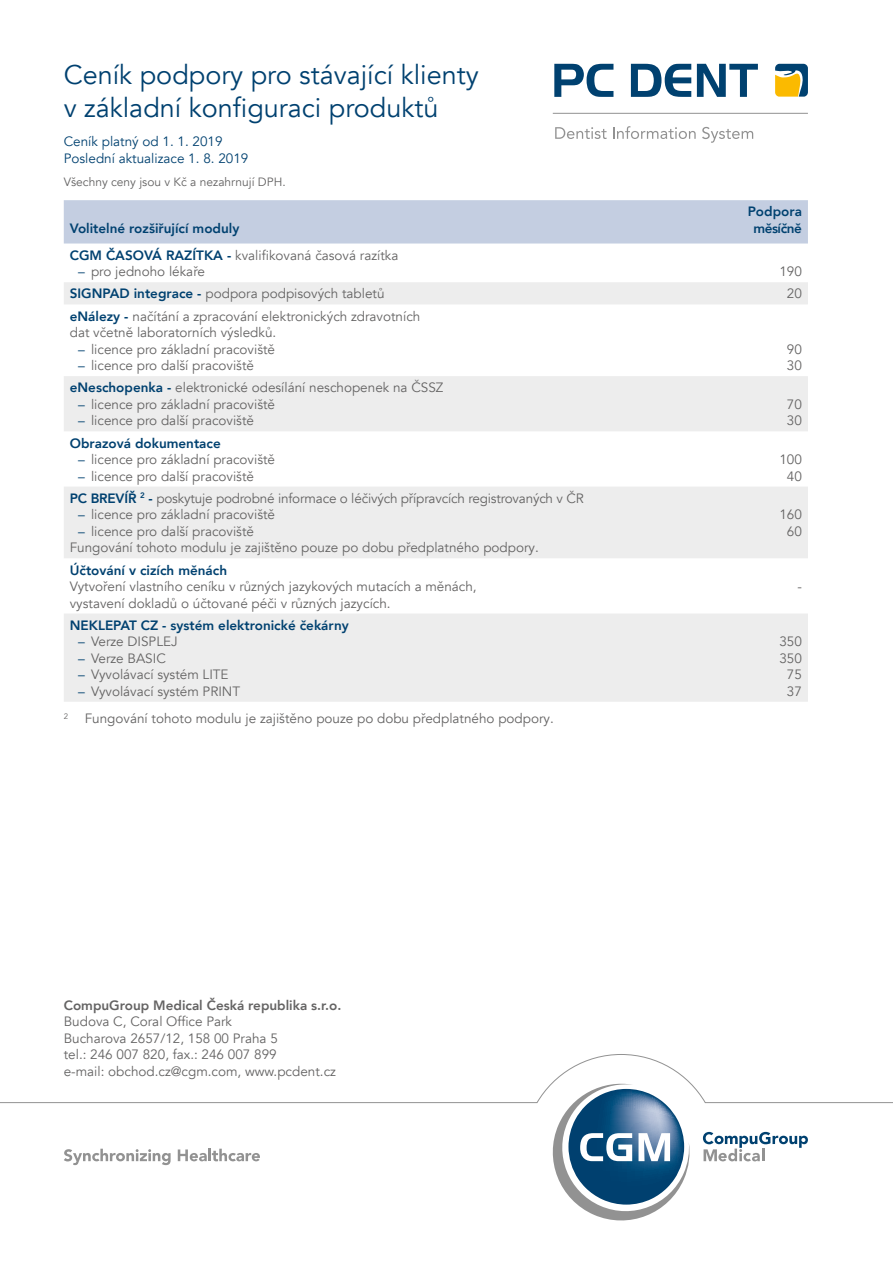
<style>
.page{position:relative;width:893px;height:1263px;background:#fff}
.page>*{position:absolute;margin:0;border:0;box-sizing:border-box;transform-origin:0 0}
.t1{font:27px/32.4px "Avenir LT Com";color:#004170}
.t2{font:13.5px/16.5px "Avenir LT Com";color:#646363}
.t3{font:800 13.5px/16.5px "Avenir LT Com";color:#004170;text-align:center}
.t4{font:13.5px/16.5px "Avenir LT Com";color:#004170}
.t5{font:800 13.5px "Avenir LT Com";color:#646363}
.t6{font:12px "Avenir LT Com";color:#646363}
.s1{font-weight:800;color:#004170}
.s2{color:#004170}
</style>
<div class="page">
<svg style="left:554px;top:64px;width:59px;height:33px"></svg>
<svg style="left:631px;top:64px;width:60px;height:33px"></svg>
<svg style="left:697px;top:64px;width:61px;height:33px"></svg>
<hr style="left:553px;top:113px;width:255px;height:1px;background:#929292">
<svg style="left:775px;top:64px;width:33px;height:33px"></svg>
<svg style="left:555px;top:127px;width:52px;height:12px"></svg>
<svg style="left:613px;top:126px;width:83px;height:13px"></svg>
<svg style="left:702px;top:127px;width:51px;height:16px"></svg>
<svg style="left:0;top:1054px;width:893px;height:167px"></svg>
<div style="left:64px;top:200px;width:744px;height:43px;background:#c4cee1"></div>
<svg style="left:64px;top:282px;width:744px;height:420px;fill:#ededed"></svg>
<h1 class="t1" style="left:64px;top:59px;width:416px">Ceník podpory pro stávající klienty v základní konfiguraci produktů</h1>
<p class="t4" style="left:64px;top:134px;width:186px">Ceník platný od 1. 1. 2019<br>Poslední aktualizace 1. 8. 2019</p>
<p class="t6" style="left:64px;top:175px;width:223px">Všechny ceny jsou v Kč a nezahrnují DPH.</p>
<p class="t3" style="left:70px;top:220px;width:171px">Volitelné rozšiřující moduly</p>
<p class="t3" style="left:748px;top:204px;width:56px">Podpora měsíčně</p>
<p class="t2" style="left:70px;top:247px;width:330px"><span class="s1">CGM ČASOVÁ RAZÍTKA -</span> kvalifikovaná časová razítka</p>
<p class="t2" style="left:78px;top:264px;width:128px"><span class="s2">–</span> pro jednoho lékaře</p>
<p class="t2" style="left:779px;top:264px;width:24px">190</p>
<p class="t2" style="left:70px;top:286px;width:316px"><span class="s1">SIGNPAD integrace -</span> podpora podpisových tabletů</p>
<p class="t2" style="left:787px;top:286px;width:17px">20</p>
<p class="t2" style="left:70px;top:308px;width:352px"><span class="s1">eNálezy -</span> načítání a zpracování elektronických zdravotních dat včetně laboratorních výsledků.</p>
<p class="t2" style="left:78px;top:341px;width:198px"><span class="s2">–</span> licence pro základní pracoviště</p>
<p class="t2" style="left:78px;top:357px;width:177px"><span class="s2">–</span> licence pro další pracoviště</p>
<p class="t2" style="left:787px;top:341px;width:17px">90<br>30</p>
<p class="t2" style="left:70px;top:380px;width:375px"><span class="s1">eNeschopenka -</span> elektronické odesílání neschopenek na ČSSZ</p>
<p class="t2" style="left:78px;top:396px;width:198px"><span class="s2">–</span> licence pro základní pracoviště</p>
<p class="t2" style="left:78px;top:413px;width:177px"><span class="s2">–</span> licence pro další pracoviště</p>
<p class="t3" style="left:70px;top:435px;width:152px">Obrazová dokumentace</p>
<p class="t2" style="left:78px;top:451px;width:198px"><span class="s2">–</span> licence pro základní pracoviště</p>
<p class="t2" style="left:78px;top:468px;width:177px"><span class="s2">–</span> licence pro další pracoviště</p>
<p class="t2" style="left:70px;top:490px;width:515px"><span class="s1">PC BREVÍŘ</span> <sup>2</sup> <span class="s1">-</span> poskytuje podrobné informace o léčivých přípravcích registrovaných v ČR</p>
<p class="t2" style="left:78px;top:507px;width:198px"><span class="s2">–</span> licence pro základní pracoviště</p>
<p class="t2" style="left:70px;top:523px;width:471px;text-indent:9px"><span class="s2">–</span> licence pro další pracoviště<br>Fungování tohoto modulu je zajištěno pouze po dobu předplatného podpory.</p>
<p class="t2" style="left:787px;top:396px;width:17px">70<br>30</p>
<p class="t2" style="left:779px;top:451px;width:24px;text-align:center">100<br>40</p>
<p class="t2" style="left:779px;top:507px;width:24px;text-align:center">160<br>60</p>
<p class="t3" style="left:70px;top:562px;width:159px">Účtování v cizích měnách</p>
<p class="t2" style="left:70px;top:578px;width:408px">Vytvoření vlastního ceníku v různých jazykových mutacích a měnách, vystavení dokladů o účtované péči v různých jazycích.</p>
<p class="t2" style="left:797px;top:578px;width:6px">-</p>
<p class="t3" style="left:70px;top:617px;width:280px">NEKLEPAT CZ - systém elektronické čekárny</p>
<p class="t2" style="left:78px;top:633px;width:101px"><span class="s2">–</span> Verze DISPLEJ</p>
<p class="t2" style="left:78px;top:650px;width:89px"><span class="s2">–</span> Verze BASIC</p>
<p class="t2" style="left:78px;top:666px;width:152px"><span class="s2">–</span> Vyvolávací systém LITE</p>
<p class="t2" style="left:78px;top:683px;width:163px"><span class="s2">–</span> Vyvolávací systém PRINT</p>
<p class="t2" style="left:779px;top:633px;width:24px;text-align:center">350<br>350<br>75<br>37</p>
<p class="t2" style="left:64px;top:710px;width:492px"><sup>2</sup> Fungování tohoto modulu je zajištěno pouze po dobu předplatného podpory.</p>
<p class="t5" style="left:64px;top:997px;width:279px">CompuGroup Medical Česká republika s.r.o.</p>
<p class="t2" style="left:64px;top:1013px;width:274px">Budova C, Coral Office Park<br>Bucharova 2657/12, 158 00 Praha 5<br>tel.: 246 007 820, fax.: 246 007 899<br>e-mail: obchod.cz@cgm.com, www.pcdent.cz</p>
</div>
